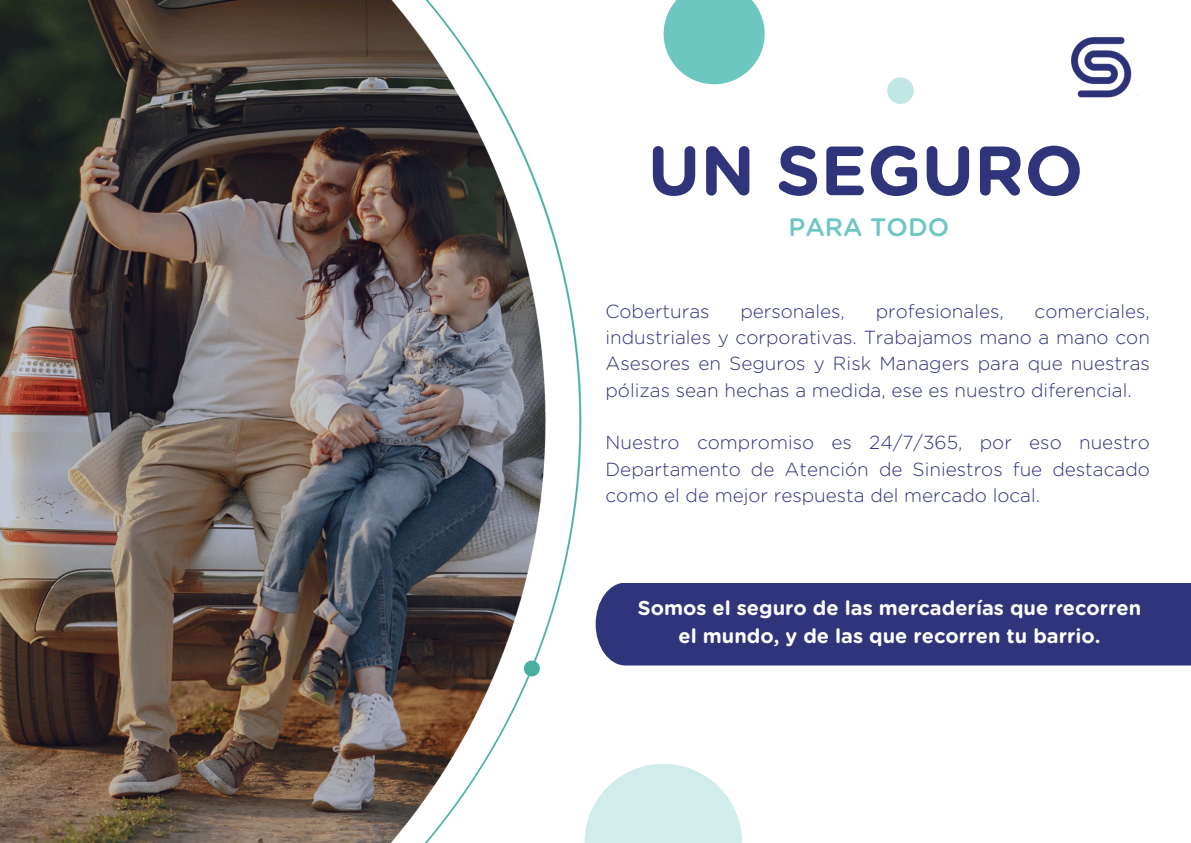
<style>
.page{position:relative;width:1191px;height:843px;background:#fff}
.page>*{position:absolute;margin:0;border:0;box-sizing:border-box;transform-origin:0 0}
.t1{font:700 69.5px "Gotham Rounded";color:#30347a}
.t2{font:500 25.2px "Gotham Rounded";color:#6dc7c1}
.t3{font:700 20px "Gotham Rounded";color:#fff}
.t4{font:300 18.9px/26.2px "Gotham Rounded";color:#30347a;text-align:justify}
</style>
<div class="page">
<img style="left:1071px;top:37px;width:61px;height:61px">
<div style="left:595px;top:583px;width:595px;height:82px;background:#30347a"></div>
<svg style="left:663px;top:0;width:101px;height:84px"></svg>
<div style="left:887px;top:77px;width:26px;height:27px;background:#c0e7e4;border-radius:50%"></div>
<svg style="left:595px;top:764px;width:147px;height:78px;fill:#d0edeb"></svg>
<img style="left:0;top:0;width:595px;height:842px">
<h2 class="t1" style="left:647px;top:139px;width:437px">UN SEGURO</h2>
<p class="t2" style="left:788px;top:216px;width:162px">PARA TODO</p>
<p class="t4" style="left:605px;top:299px;width:546px;text-indent:429px">comerciales, industriales y corporativas. Trabajamos mano a mano con Asesores en Seguros y Risk Managers para que nuestras pólizas sean hechas a medida, ese es nuestro diferencial.</p>
<h1 class="t4" style="left:605px;top:430px;width:546px">Nuestro compromiso es 24/7/365, por eso nuestro Departamento de Atención de Siniestros fue destacado como el de mejor respuesta del mercado local.</h1>
<p class="t4" style="left:605px;top:299px;width:106px">Coberturas</p>
<p class="t4" style="left:740px;top:299px;width:106px">personales,</p>
<p class="t4" style="left:875px;top:299px;width:130px">profesionales,</p>
<p class="t3" style="left:637px;top:599px;width:505px">Somos el seguro de las mercaderías que recorren</p>
<p class="t3" style="left:678px;top:626px;width:423px">el mundo, y de las que recorren tu barrio.</p>
</div>
